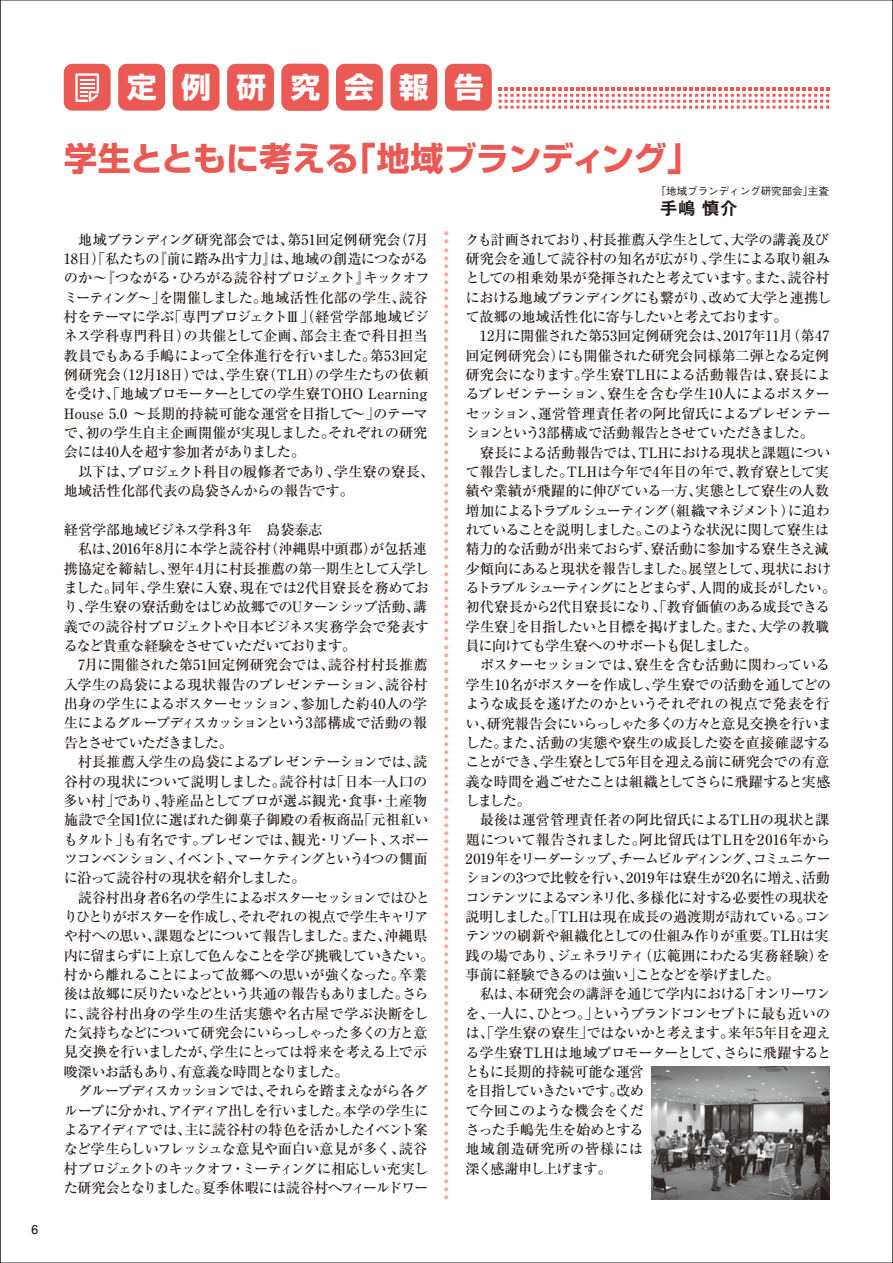
<style>
.page{position:relative;width:893px;height:1263px;background:#fff}
.page>*{position:absolute;margin:0;border:0;box-sizing:border-box;transform-origin:0 0}
.t1{font:700 33px "Shin Go Pr 5";letter-spacing:-.005em;color:#ea5954}
.t2{font:700 28.5px "Shin Go Pr 5";letter-spacing:.83em;color:#fff;scale:1.05 1}
.t3{font:18px "Midashi Go Pro MB31";color:#221815}
.t4{font:500 14.25px/19.4px "Ryumin Pr 6 N";letter-spacing:-.04em;color:#221815}
.t5{font:700 12px "Futo Go B101 Pr 5";color:#221815}
.t6{font:500 10.5px "Gothic BBB Pro";color:#221815}
.t7{font:4.5px/8.1px "Koz Go Pr 6 N";color:#f5aca9;text-align:justify}
</style>
<div class="page">
<img style="left:652px;top:1066px;width:177px;height:133px">
<div style="left:64px;top:64px;width:47px;height:47px;background:#ea5954;border-radius:9px"></div>
<div style="left:118px;top:64px;width:47px;height:47px;background:#ea5954;border-radius:9px"></div>
<div style="left:173px;top:64px;width:46px;height:47px;background:#ea5954;border-radius:9px"></div>
<svg style="left:498px;top:87px;width:331px;height:22px"></svg>
<div style="left:227px;top:64px;width:47px;height:47px;background:#ea5954;border-radius:9px"></div>
<div style="left:282px;top:64px;width:46px;height:47px;background:#ea5954;border-radius:9px"></div>
<div style="left:336px;top:64px;width:47px;height:47px;background:#ea5954;border-radius:9px"></div>
<div style="left:390px;top:64px;width:47px;height:47px;background:#ea5954;border-radius:9px"></div>
<div style="left:445px;top:64px;width:47px;height:47px;background:#ea5954;border-radius:9px"></div>
<svg style="left:75px;top:73px;width:24px;height:29px"></svg>
<p class="t5" style="left:32px;top:1220px;width:8px">6</p>
<h2 class="t2" style="left:127px;top:65px;width:341px">定例研究会報告</h2>
<h1 class="t1" style="left:64px;top:132px;width:638px">学生とともに考える「地域ブランディング」</h1>
<p class="t4" style="left:64px;top:229px;width:372px">　地域ブランディング研究部会では、第51回定例研究会（7月<br>18日）「私たちの『前に踏み出す力』は、地域の創造につながるのか～『つながる・ひろがる読谷村プロジェクト』キックオフミーティング～」を開催しました。地域活性化部の学生、読谷村をテーマに学ぶ「専門プロジェクトⅢ」（経営学部地域ビジネス学科専門科目）の共催として企画、部会主査で科目担当教員でもある手嶋によって全体進行を行いました。第53回定例研究会（12月18日）では、学生寮（TLH）の学生たちの依頼を受け、「地域プロモーターとしての学生寮TOHO Learning<br>House 5.0 ～長期的持続可能な運営を目指して～」のテーマで、初の学生自主企画開催が実現しました。それぞれの研究会には40人を超す参加者がありました。<br>　以下は、プロジェクト科目の履修者であり、学生寮の寮長、地域活性化部代表の島袋さんからの報告です。</p>
<p class="t4" style="left:64px;top:519px;width:372px">経営学部地域ビジネス学科３年　島袋泰志<br>　私は、2016年8月に本学と読谷村（沖縄県中頭郡）が包括連携協定を締結し、翌年4月に村長推薦の第一期生として入学しました。同年、学生寮に入寮、現在では2代目寮長を務めており、学生寮の寮活動をはじめ故郷でのUターンシップ活動、講義での読谷村プロジェクトや日本ビジネス実務学会で発表するなど貴重な経験をさせていただいております。<br>　7月に開催された第51回定例研究会では、読谷村村長推薦入学生の島袋による現状報告のプレゼンテーション、読谷村出身の学生によるポスターセッション、参加した約40人の学生によるグループディスカッションという3部構成で活動の報告とさせていただきました。<br>　村長推薦入学生の島袋によるプレゼンテーションでは、読谷村の現状について説明しました。読谷村は「日本一人口の多い村」であり、特産品としてプロが選ぶ観光・食事・土産物施設で全国1位に選ばれた御菓子御殿の看板商品「元祖紅いもタルト」も有名です。プレゼンでは、観光・リゾート、スポーツコンベンション、イベント、マーケティングという4つの側面に沿って読谷村の現状を紹介しました。<br>　読谷村出身者6名の学生によるポスターセッションではひとりひとりがポスターを作成し、それぞれの視点で学生キャリアや村への思い、課題などについて報告しました。また、沖縄県内に留まらずに上京して色んなことを学び挑戦していきたい。村から離れることによって故郷への思いが強くなった。卒業後は故郷に戻りたいなどという共通の報告もありました。さらに、読谷村出身の学生の生活実態や名古屋で学ぶ決断をした気持ちなどについて研究会にいらっしゃった多くの方と意見交換を行いましたが、学生にとっては将来を考える上で示唆深いお話もあり、有意義な時間となりました。<br>　グループディスカッションでは、それらを踏まえながら各グループに分かれ、アイディア出しを行いました。本学の学生によるアイディアでは、主に読谷村の特色を活かしたイベント案など学生らしいフレッシュな意見や面白い意見が多く、読谷村プロジェクトのキックオフ・ミーティングに相応しい充実した研究会となりました。夏季休暇には読谷村へフィールドワー</p>
<p class="t7" style="left:444px;top:230px;width:6px">● ● ● ● ● ● ● ● ● ● ● ● ● ● ● ● ● ● ● ● ● ● ● ● ● ● ● ● ● ● ● ● ● ● ● ● ● ● ● ● ● ● ● ● ● ● ● ● ● ● ● ● ● ● ● ● ● ● ● ● ● ● ● ● ● ● ● ● ● ● ● ● ● ● ● ● ● ● ● ● ● ● ● ● ● ● ● ● ● ● ● ● ● ● ● ● ● ● ● ● ● ● ● ● ● ● ● ● ● ● ● ● ● ● ● ● ● ● ● ●</p>
<p class="t6" style="left:656px;top:182px;width:175px">「地域ブランディング研究部会｣主査</p>
<p class="t3" style="left:660px;top:194px;width:79px">手嶋 慎介</p>
<p class="t4" style="left:466px;top:229px;width:372px">クも計画されており、村長推薦入学生として、大学の講義及び研究会を通して読谷村の知名が広がり、学生による取り組みとしての相乗効果が発揮されたと考えています。また、読谷村における地域ブランディングにも繋がり、改めて大学と連携して故郷の地域活性化に寄与したいと考えております。<br>　12月に開催された第53回定例研究会は、2017年11月（第47回定例研究会）にも開催された研究会同様第二弾となる定例研究会になります。学生寮TLHによる活動報告は、寮長によるプレゼンテーション、寮生を含む学生10人によるポスターセッション、運営管理責任者の阿比留氏によるプレゼンテーションという3部構成で活動報告とさせていただきました。<br>　寮長による活動報告では、TLHにおける現状と課題について報告しました。TLHは今年で4年目の年で、教育寮として実績や業績が飛躍的に伸びている一方、実態として寮生の人数増加によるトラブルシューティング（組織マネジメント）に追われていることを説明しました。このような状況に関して寮生は精力的な活動が出来ておらず、寮活動に参加する寮生さえ減少傾向にあると現状を報告しました。展望として、現状におけるトラブルシューティングにとどまらず、人間的成長がしたい。初代寮長から2代目寮長になり、「教育価値のある成長できる学生寮」を目指したいと目標を掲げました。また、大学の教職員に向けても学生寮へのサポートも促しました。<br>　ポスターセッションでは、寮生を含む活動に関わっている学生10名がポスターを作成し、学生寮での活動を通してどのような成長を遂げたのかというそれぞれの視点で発表を行い、研究報告会にいらっしゃた多くの方々と意見交換を行いました。また、活動の実態や寮生の成長した姿を直接確認することができ、学生寮として5年目を迎える前に研究会での有意義な時間を過ごせたことは組織としてさらに飛躍すると実感しました。<br>　最後は運営管理責任者の阿比留氏によるTLHの現状と課題について報告されました。阿比留氏はTLHを2016年から<br>2019年をリーダーシップ、チームビルディンング、コミュニケーションの3つで比較を行い、2019年は寮生が20名に増え、活動コンテンツによるマンネリ化、多様化に対する必要性の現状を説明しました。「TLHは現在成長の過渡期が訪れている。コンテンツの刷新や組織化としての仕組み作りが重要。TLHは実践の場であり、ジェネラリティ（広範囲にわたる実務経験）を事前に経験できるのは強い」ことなどを挙げました。<br>　私は、本研究会の講評を通じて学内における「オンリーワンを、一人に、ひとつ。」というブランドコンセプトに最も近いのは、「学生寮の寮生」ではないかと考えます。来年5年目を迎える学生寮TLHは地域プロモーターとして、さらに飛躍するとともに長期的持続可能な運営<br>を目指していきたいです。改め<br>て今回このような機会をくだ<br>さった手嶋先生を始めとする<br>地域創造研究所の皆様には<br>深く感謝申し上げます。</p>
</div>
